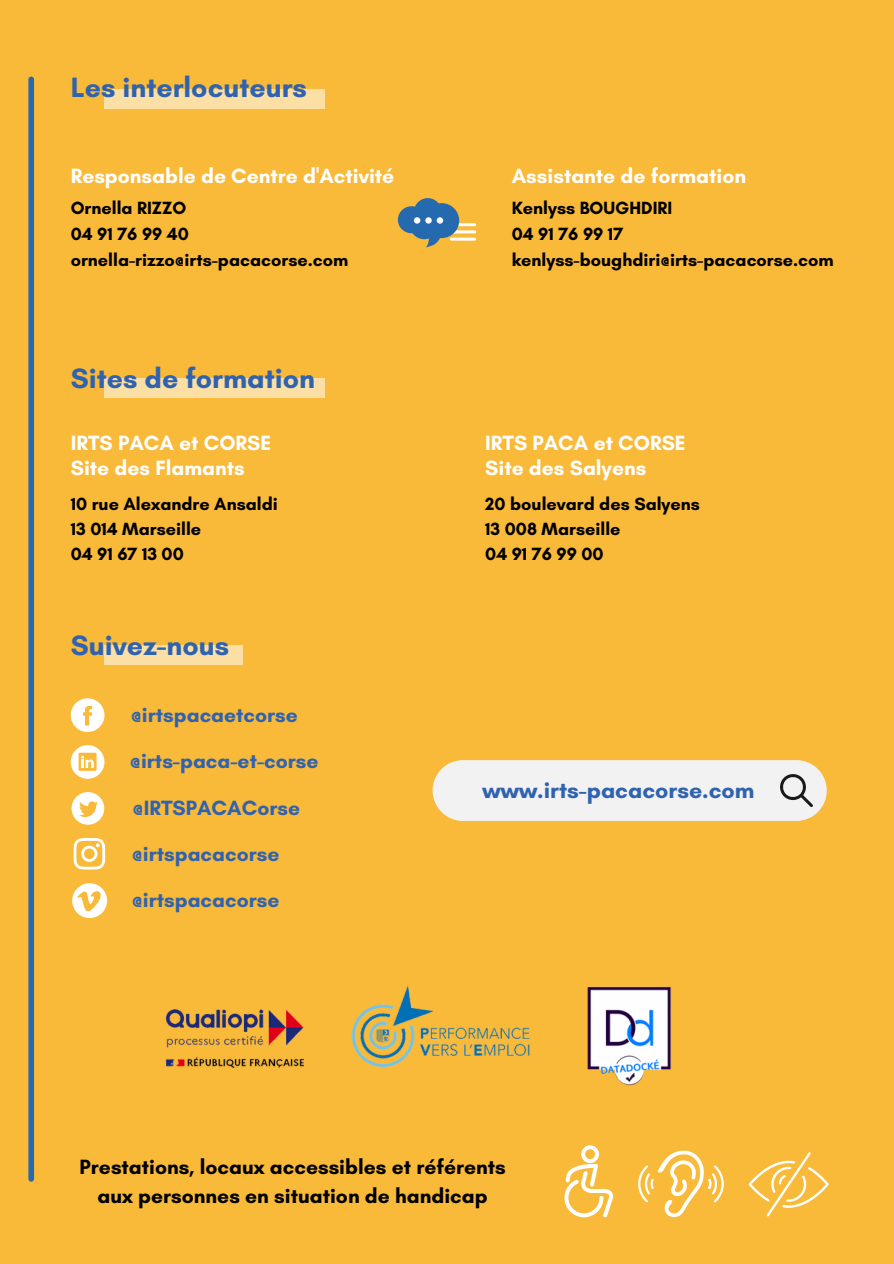
<style>
.page{position:relative;width:894px;height:1264px;background:#fff}
.page>*{position:absolute;margin:0;border:0;box-sizing:border-box;transform-origin:0 0}
.t1{font:700 28.5px "Glacial Indifference";color:#3063af}
.t2{font:700 23.25px "Glacial Indifference";color:#3063af}
.t3{font:700 21px/24.8px "Glacial Indifference";color:#fff}
.t4{font:700 21px/45.6px "Glacial Indifference";color:#3063af}
.t5{font:700 21px/29.2px "Glacial Indifference";color:#000;text-align:center}
.t6{font:700 18px/26px "Glacial Indifference";color:#000}
</style>
<div class="page">
<div style="left:0;top:0;width:893px;height:1263px;background:#f9b939"></div>
<div style="left:104px;top:89px;width:221px;height:19px;background:#fcdfa4"></div>
<svg style="left:28px;top:77px;width:6px;height:1104px;background:#336fa6"></svg>
<svg style="left:398px;top:198px;width:79px;height:50px"></svg>
<div style="left:414px;top:217px;width:6px;height:7px;background:#fff;border-radius:50%"></div>
<div style="left:425px;top:217px;width:6px;height:7px;background:#fff;border-radius:50%"></div>
<div style="left:436px;top:217px;width:7px;height:7px;background:#fff;border-radius:50%"></div>
<svg style="left:564px;top:1145px;width:49px;height:72px"></svg>
<svg style="left:638px;top:1150px;width:85px;height:67px"></svg>
<svg style="left:748px;top:1152px;width:80px;height:64px"></svg>
<div style="left:104px;top:378px;width:221px;height:19px;background:#fcdfa4"></div>
<div style="left:104px;top:646px;width:138px;height:19px;background:#fcdfa4"></div>
<svg style="left:71px;top:698px;width:33px;height:34px"></svg>
<svg style="left:71px;top:745px;width:33px;height:33px"></svg>
<svg style="left:72px;top:792px;width:32px;height:32px"></svg>
<svg style="left:74px;top:838px;width:31px;height:31px"></svg>
<svg style="left:72px;top:883px;width:35px;height:35px"></svg>
<div style="left:432px;top:760px;width:394px;height:61px;background:#f2f2f2;border-radius:30px"></div>
<svg style="left:780px;top:774px;width:32px;height:33px"></svg>
<img style="left:165px;top:1009px;width:139px;height:59px">
<img style="left:351px;top:985px;width:179px;height:83px">
<img style="left:587px;top:986px;width:85px;height:100px">
<h1 class="t1" style="left:71px;top:70px;width:238px">Les interlocuteurs</h1>
<p class="t3" style="left:71px;top:163px;width:325px">Responsable de Centre d'Activité</p>
<p class="t6" style="left:71px;top:195px;width:279px">Ornella RIZZO<br>04 91 76 99 40 ornella-rizzo@irts-pacacorse.com</p>
<h1 class="t1" style="left:71px;top:361px;width:246px">Sites de formation</h1>
<p class="t3" style="left:71px;top:430px;width:202px">IRTS PACA et CORSE<br>Site des Flamants</p>
<p class="t6" style="left:71px;top:491px;width:208px;line-height:24.8px">10 rue Alexandre Ansaldi<br>13 014 Marseille<br>04 91 67 13 00</p>
<h1 class="t1" style="left:71px;top:628px;width:160px">Suivez-nous</h1>
<p class="t4" style="left:131px;top:691px;width:168px">@irtspacaetcorse</p>
<p class="t4" style="left:130px;top:738px;width:190px">@irts-paca-et-corse</p>
<p class="t4" style="left:132px;top:784px;width:170px">@IRTSPACACorse @irtspacacorse</p>
<p class="t4" style="left:132px;top:877px;width:149px">@irtspacacorse</p>
<p class="t3" style="left:511px;top:163px;width:236px">Assistante de formation</p>
<p class="t6" style="left:511px;top:195px;width:323px">Kenlyss BOUGHDIRI<br>04 91 76 99 17 kenlyss-boughdiri@irts-pacacorse.com</p>
<p class="t3" style="left:485px;top:430px;width:202px">IRTS PACA et CORSE<br>Site des Salyens</p>
<p class="t6" style="left:485px;top:491px;width:216px;line-height:24.8px">20 boulevard des Salyens<br>13 008 Marseille<br>04 91 76 99 00</p>
<p class="t2" style="left:482px;top:775px;width:273px">www.irts-pacacorse.com</p>
<p class="t5" style="left:80px;top:1151px;width:427px">Prestations, locaux accessibles et référents aux personnes en situation de handicap</p>
</div>
